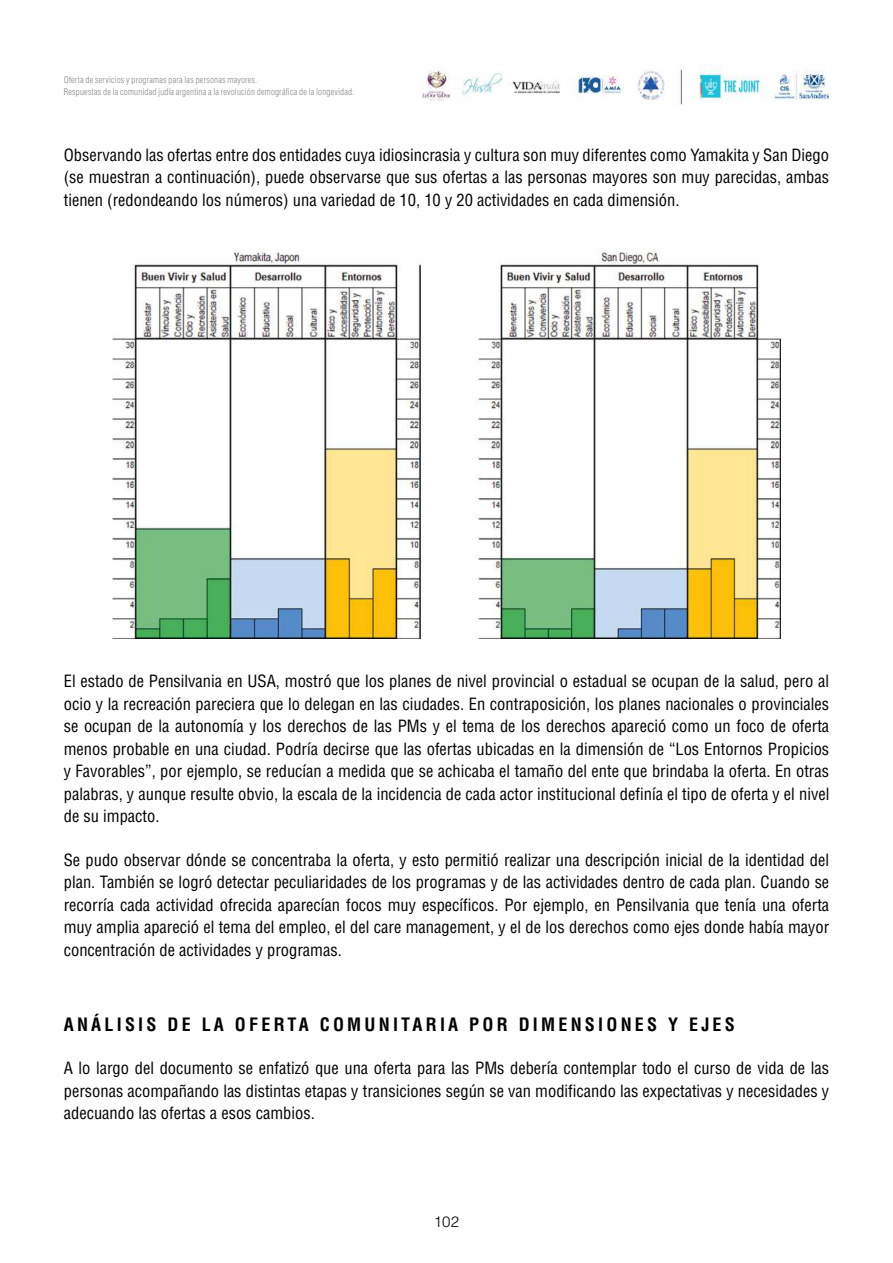
<style>
.page{position:relative;width:893px;height:1263px;background:#fff}
.page>*{position:absolute;margin:0;border:0;box-sizing:border-box;transform-origin:0 0}
.t1{font:700 condensed 18px "Helvetica LT Std";letter-spacing:.18em;color:#000}
.t2{font:condensed 16.5px/22.5px "Helvetica LT Std";color:#000;text-align:justify}
.t3{font:300 15px "Helvetica";color:#000}
.t4{font:300 condensed 9px/12px "Helvetica LT Std";letter-spacing:.02em;color:#878787}
</style>
<div class="page">
<img style="left:422px;top:67px;width:406px;height:38px">
<img style="left:113px;top:249px;width:667px;height:389px">
<p class="t4" style="left:64px;top:74px;width:292px">Oferta de servicios y programas para las personas mayores.<br>Respuestas de la comunidad judía argentina a la revolución demográfica de la longevidad.</p>
<p class="t2" style="left:64px;top:143px;width:767px">Observando las ofertas entre dos entidades cuya idiosincrasia y cultura son muy diferentes como Yamakita y San Diego (se muestran a continuación), puede observarse que sus ofertas a las personas mayores son muy parecidas, ambas tienen (redondeando los números) una variedad de 10, 10 y 20 actividades en cada dimensión.</p>
<p class="t2" style="left:64px;top:670px;width:767px">El estado de Pensilvania en USA, mostró que los planes de nivel provincial o estadual se ocupan de la salud, pero al ocio y la recreación pareciera que lo delegan en las ciudades. En contraposición, los planes nacionales o provinciales se ocupan de la autonomía y los derechos de las PMs y el tema de los derechos apareció como un foco de oferta menos probable en una ciudad. Podría decirse que las ofertas ubicadas en la dimensión de “Los Entornos Propicios y Favorables”, por ejemplo, se reducían a medida que se achicaba el tamaño del ente que brindaba la oferta. En otras palabras, y aunque resulte obvio, la escala de la incidencia de cada actor institucional definía el tipo de oferta y el nivel de su impacto.</p>
<p class="t2" style="left:64px;top:848px;width:767px">Se pudo observar dónde se concentraba la oferta, y esto permitió realizar una descripción inicial de la identidad del plan. También se logró detectar peculiaridades de los programas y de las actividades dentro de cada plan. Cuando se recorría cada actividad ofrecida aparecían focos muy específicos. Por ejemplo, en Pensilvania que tenía una oferta muy amplia apareció el tema del empleo, el del care management, y el de los derechos como ejes donde había mayor concentración de actividades y programas.</p>
<p class="t1" style="left:64px;top:1013px;width:673px">ANÁLISIS DE LA OFERTA COMUNITARIA POR DIMENSIONES Y EJES</p>
<p class="t2" style="left:64px;top:1057px;width:767px">A lo largo del documento se enfatizó que una oferta para las PMs debería contemplar todo el curso de vida de las personas acompañando las distintas etapas y transiciones según se van modificando las expectativas y necesidades y adecuando las ofertas a esos cambios.</p>
<p class="t3" style="left:434px;top:1212px;width:27px">102</p>
</div>
